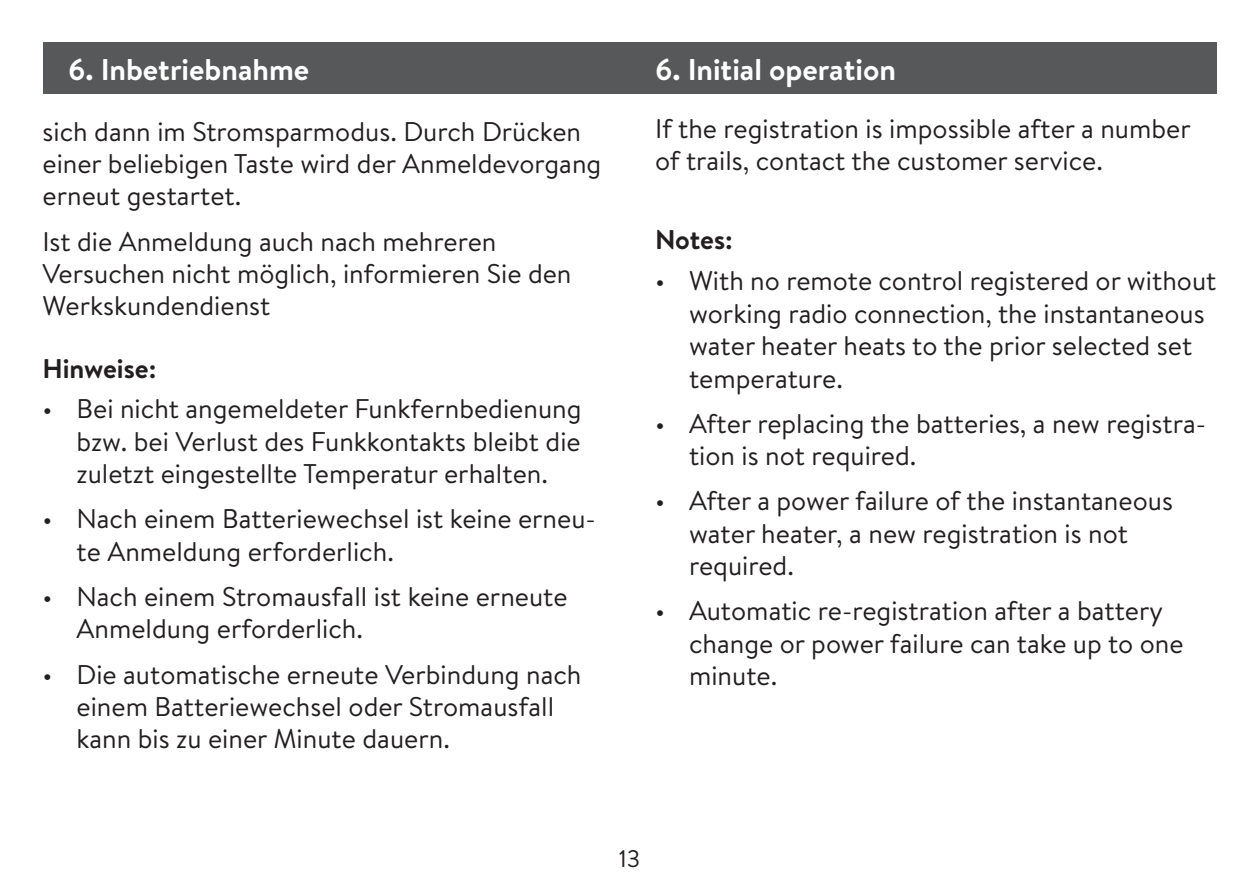
<style>
.page{position:relative;width:1259px;height:893px;background:#fff}
.page>*{position:absolute;margin:0;border:0;box-sizing:border-box;transform-origin:0 0}
.t1{font:700 30px "Brandon Text";color:#fff}
.t2{font:27px/32.4px "Brandon Text";color:#231f20}
.t3{font:700 27px "Brandon Text";color:#231f20}
.t4{font:24px "Brandon Text";color:#231f20}
</style>
<div class="page">
<div style="left:43px;top:43px;width:1173px;height:51px;background:#57585a"></div>
<p class="t1" style="left:68px;top:49px;width:243px">6. Inbetriebnahme</p>
<p class="t1" style="left:655px;top:49px;width:242px">6. Initial operation</p>
<p class="t2" style="left:43px;top:115px;width:560px">sich dann im Stromsparmodus. Durch Drücken einer beliebigen Taste wird der Anmeldevorgang erneut gestartet.</p>
<p class="t2" style="left:43px;top:225px;width:530px">Ist die Anmeldung auch nach mehreren<br>Versuchen nicht möglich, informieren Sie den<br>Werkskundendienst</p>
<p class="t2" style="left:655px;top:112px;width:537px">If the registration is impossible after a number of trails, contact the customer service.</p>
<p class="t3" style="left:655px;top:221px;width:79px">Notes:</p>
<p class="t2" style="left:689px;top:264px;width:529px;text-indent:-34px">• With no remote control registered or without working radio connection, the instantaneous water heater heats to the prior selected set temperature.</p>
<p class="t2" style="left:689px;top:407px;width:518px;text-indent:-34px">• After replacing the batteries, a new registra&shy;tion is not required.</p>
<p class="t2" style="left:689px;top:484px;width:485px;text-indent:-34px">• After a power failure of the instantaneous water heater, a new registration is not required.</p>
<p class="t2" style="left:689px;top:594px;width:496px;text-indent:-34px">• Automatic re-registration after a battery change or power failure can take up to one minute.</p>
<p class="t3" style="left:43px;top:349px;width:115px">Hinweise:</p>
<p class="t2" style="left:77px;top:393px;width:506px;text-align:justify;text-indent:-34px">• Bei nicht angemeldeter Funkfernbedienung bzw. bei Verlust des Funkkontakts bleibt die zuletzt eingestellte Temperatur erhalten.</p>
<p class="t2" style="left:77px;top:502px;width:521px;text-indent:-34px">• Nach einem Batteriewechsel ist keine erneu&shy;te Anmeldung erforderlich.</p>
<p class="t2" style="left:77px;top:580px;width:492px;text-indent:-34px">• Nach einem Stromausfall ist keine erneute<br>Anmeldung erforderlich.</p>
<p class="t2" style="left:77px;top:658px;width:506px;text-indent:-34px">• Die automatische erneute Verbindung nach einem Batteriewechsel oder Stromausfall kann bis zu einer Minute dauern.</p>
<p class="t4" style="left:618px;top:842px;width:23px">13</p>
</div>
